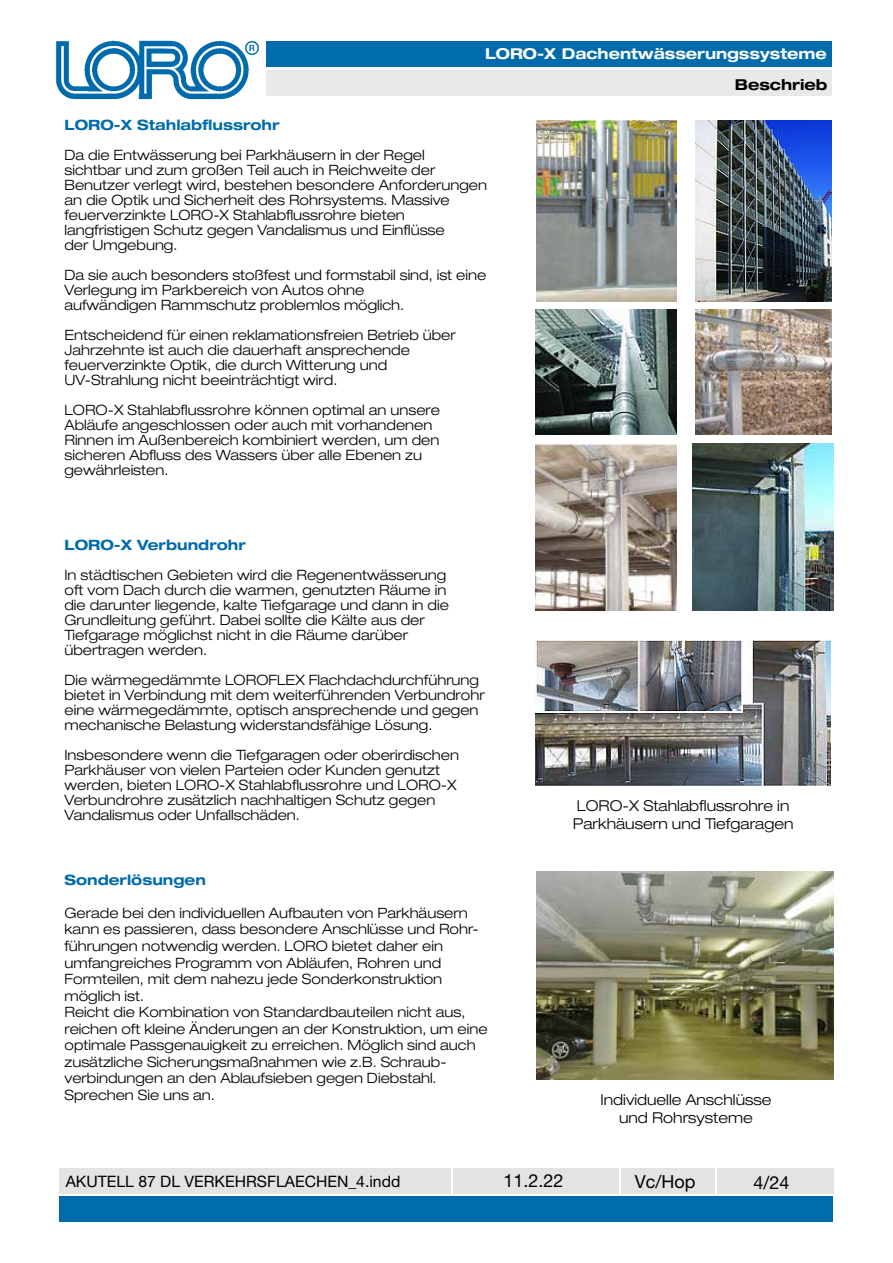
<style>
.page{position:relative;width:893px;height:1263px;background:#fff}
.page>*{position:absolute;margin:0;border:0;box-sizing:border-box;transform-origin:0 0}
.t1{font:18px "Helvetica Neue LT Std";color:#000}
.t2{font:15.75px "Helvetica Neue LT Std";color:#000}
.t3{font:300 expanded 15px/18px "Helvetica Neue LT Std";color:#000;text-align:center}
.t4{font:700 expanded 15px "Helvetica Neue LT Std";color:#fff}
.t5{font:700 expanded 15px "Helvetica Neue LT Std";color:#000}
.t6{font:300 expanded 14.25px/15px "Helvetica Neue LT Std";color:#000}
.t7{font:700 expanded 14.25px "Helvetica Neue LT Std";color:#006bac}
</style>
<div class="page">
<div style="left:266px;top:41px;width:566px;height:25px;background:#006bac"></div>
<div style="left:266px;top:71px;width:566px;height:25px;background:#e9e9e9"></div>
<img style="left:56px;top:40px;width:203px;height:60px">
<div style="left:59px;top:1196px;width:774px;height:26px;background:#006bac"></div>
<div style="left:59px;top:1168px;width:392px;height:25px;background:#e3e3e3"></div>
<div style="left:453px;top:1168px;width:165px;height:25px;background:#e3e3e3"></div>
<div style="left:621px;top:1168px;width:93px;height:25px;background:#e3e3e3"></div>
<div style="left:717px;top:1168px;width:116px;height:25px;background:#e3e3e3"></div>
<img style="left:536px;top:640px;width:295px;height:146px">
<img style="left:536px;top:120px;width:141px;height:181px">
<img style="left:536px;top:871px;width:297px;height:208px">
<img style="left:535px;top:443px;width:142px;height:167px">
<img style="left:695px;top:309px;width:137px;height:126px">
<img style="left:695px;top:120px;width:137px;height:181px">
<img style="left:536px;top:309px;width:141px;height:126px">
<img style="left:693px;top:443px;width:140px;height:167px">
<p class="t4" style="left:485px;top:44px;width:343px">LORO-X Dachentwässerungssysteme</p>
<p class="t7" style="left:64px;top:116px;width:217px">LORO-X Stahlabflussrohr</p>
<p class="t6" style="left:64px;top:147px;width:424px">Da die Entwässerung bei Parkhäusern in der Regel<br>sichtbar und zum großen Teil auch in Reichweite der Benutzer verlegt wird, bestehen besondere Anforderungen an die Optik und Sicherheit des Rohrsystems. Massive feuerverzinkte LORO-X Stahlabflussrohre bieten langfristigen Schutz gegen Vandalismus und Einflüsse<br>der Umgebung.</p>
<p class="t6" style="left:64px;top:267px;width:423px">Da sie auch besonders stoßfest und formstabil sind, ist eine<br>Verlegung im Parkbereich von Autos ohne<br>aufwändigen Rammschutz problemlos möglich.</p>
<p class="t6" style="left:64px;top:327px;width:393px">Entscheidend für einen reklamationsfreien Betrieb über Jahrzehnte ist auch die dauerhaft ansprechende feuerverzinkte Optik, die durch Witterung und UV-Strahlung nicht beeinträchtigt wird.</p>
<p class="t6" style="left:64px;top:402px;width:377px">LORO-X Stahlabflussrohre können optimal an unsere Abläufe angeschlossen oder auch mit vorhandenen Rinnen im Außenbereich kombiniert werden, um den sicheren Abfluss des Wassers über alle Ebenen zu gewährleisten.</p>
<p class="t7" style="left:64px;top:536px;width:183px">LORO-X Verbundrohr</p>
<p class="t6" style="left:64px;top:567px;width:386px">In städtischen Gebieten wird die Regenentwässerung oft vom Dach durch die warmen, genutzten Räume in die darunter liegende, kalte Tiefgarage und dann in die Grundleitung geführt. Dabei sollte die Kälte aus der Tiefgarage möglichst nicht in die Räume darüber übertragen werden.</p>
<p class="t6" style="left:64px;top:672px;width:422px">Die wärmegedämmte LOROFLEX Flachdachdurchführung bietet in Verbindung mit dem weiterführenden Verbundrohr eine wärmegedämmte, optisch ansprechende und gegen mechanische Belastung widerstandsfähige Lösung.</p>
<p class="t6" style="left:64px;top:748px;width:396px">Insbesondere wenn die Tiefgaragen oder oberirdischen Parkhäuser von vielen Parteien oder Kunden genutzt werden, bieten LORO-X Stahlabflussrohre und LORO-X Verbundrohre zusätzlich nachhaltigen Schutz gegen Vandalismus oder Unfallschäden.</p>
<p class="t7" style="left:64px;top:870px;width:143px">Sonderlösungen</p>
<p class="t6" style="left:64px;top:904px;width:425px;line-height:16.5px">Gerade bei den individuellen Aufbauten von Parkhäusern kann es passieren, dass besondere Anschlüsse und Rohr&shy;führungen notwendig werden. LORO bietet daher ein umfangreiches Programm von Abläufen, Rohren und Formteilen, mit dem nahezu jede Sonderkonstruktion möglich ist.<br>Reicht die Kombination von Standardbauteilen nicht aus, reichen oft kleine Änderungen an der Konstruktion, um eine optimale Passgenauigkeit zu erreichen. Möglich sind auch zusätzliche Sicherungsmaßnahmen wie z.B. Schraub&shy;verbindungen an den Ablaufsieben gegen Diebstahl.<br>Sprechen Sie uns an.</p>
<p class="t5" style="left:735px;top:75px;width:94px">Beschrieb</p>
<p class="t3" style="left:573px;top:797px;width:222px;text-align:left">LORO-X Stahlabflussrohre in<br>Parkhäusern und Tiefgaragen</p>
<p class="t3" style="left:600px;top:1091px;width:173px">Individuelle Anschlüsse und Rohrsysteme</p>
<p class="t2" style="left:66px;top:1172px;width:336px">AKUTELL 87 DL VERKEHRSFLAECHEN_4.indd</p>
<p class="t1" style="left:504px;top:1170px;width:62px">11.2.22</p>
<p class="t1" style="left:635px;top:1170px;width:62px">Vc/Hop</p>
<p class="t1" style="left:753px;top:1172px;width:38px">4/24</p>
</div>
